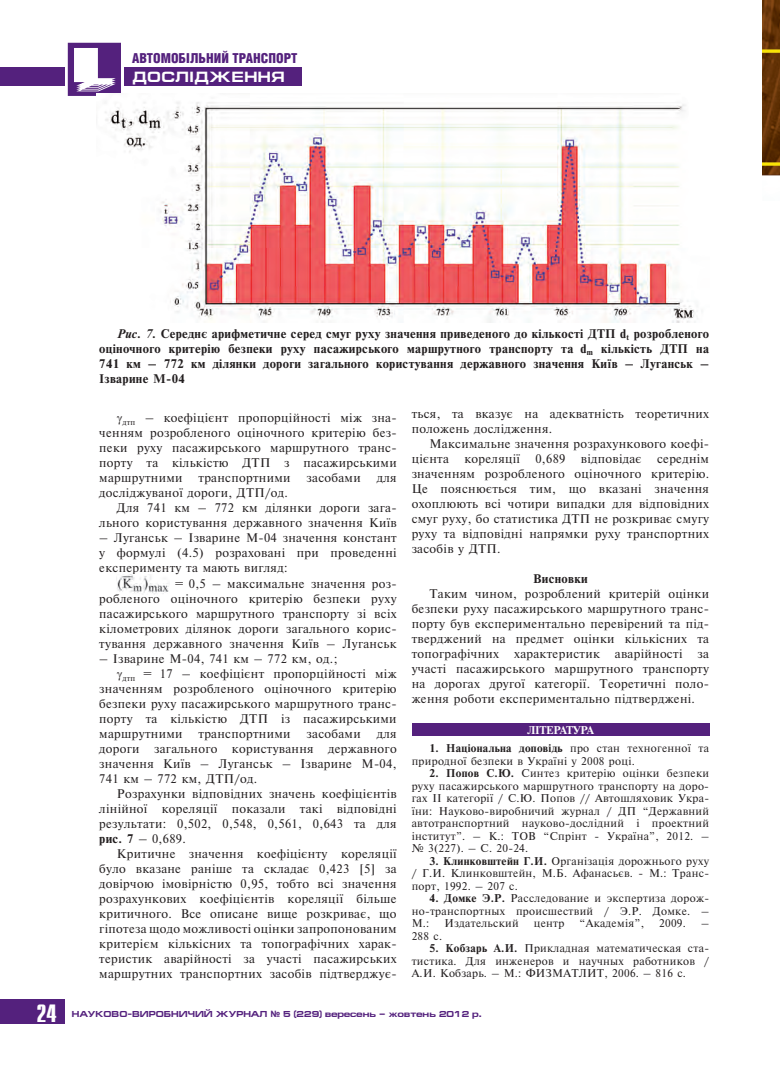
<style>
.page{position:relative;width:780px;height:1085px;background:#fff}
.page>*{position:absolute;margin:0;border:0;box-sizing:border-box;transform-origin:0 0}
.t1{font:700 25px "Compact C";color:#fff}
.t2{font:700 15px "Europe Ext";letter-spacing:.025em;color:#fff}
.t3{font:900 13.75px "Helios Cond";color:#54217d}
.t4{font:12.5px/15px "Newton C";letter-spacing:.025em;color:#231f20}
.t5{font:700 12.5px/15px "Newton C";letter-spacing:.025em;color:#231f20;text-align:justify}
.t6{font:11.25px/12.5px "Newton C";letter-spacing:.025em;color:#231f20;text-align:justify}
.t7{font:700 11.25px "Newton C";letter-spacing:-.02em;color:#fff}
.t8{font:700 8.75px "Europe Ext";color:#54217d}
.s1{font-style:italic}
.s2{font-weight:700}
.s3{font-family:"Arial"}
</style>
<div class="page">
<div style="left:0;top:67px;width:64px;height:19px;background:#54217d"></div>
<div style="left:125px;top:67px;width:177px;height:19px;background:#54217d"></div>
<svg style="left:68px;top:43px;width:53px;height:53px"></svg>
<div style="left:0;top:999px;width:64px;height:25px;background:#54217d"></div>
<img style="left:762px;top:1px;width:18px;height:175px">
<img style="left:117px;top:574px;width:52px;height:20px">
<div style="left:411px;top:723px;width:298px;height:12px;background:#54217d"></div>
<img style="left:97px;top:94px;width:598px;height:228px">
<p class="t3" style="left:132px;top:50px;width:9px">АВТОМОБІЛЬНИ</p>
<p class="t3" style="left:221px;top:50px;width:20px">Й ТРАНСПОРТ</p>
<p class="t2" style="left:132px;top:68px;width:153px">ДОСЛIДЖЕННЯ</p>
<p class="t5" style="left:99px;top:326px;width:611px;text-indent:18px"><span class="s1">Рис. 7.</span> Середнє арифметичне серед смуг руху значення приведеного до кількості ДТП d<sub>t</sub> розробленого оціночного критерію безпеки руху пасажирського маршрутного транспорту та d<sub>m</sub> кількість ДТП на 741 км – 772 км ділянки дороги загального користування державного значення Київ – Луганськ – Ізварине М-04</p>
<p class="t4" style="left:99px;top:410px;width:299px;text-indent:23px"><sub>дтп</sub> – коефіцієнт пропорційності між зна&shy;ченням розробленого оціночного критерію без&shy;пеки руху пасажирського маршрутного транс&shy;порту та кількістю ДТП з пасажирськими маршрутними</p>
<p class="t4" style="left:198px;top:470px;width:93px">транспортними</p>
<p class="t4" style="left:306px;top:470px;width:56px">засобами</p>
<p class="t4" style="left:377px;top:470px;width:21px">для</p>
<p class="t4" style="left:99px;top:485px;width:190px">досліджуваної дороги, ДТП/од.</p>
<p class="t4" style="left:117px;top:500px;width:279px">Для 741 км – 772 км ділянки дороги зага-</p>
<p class="t4" style="left:99px;top:515px;width:299px">льного користування державного значення Київ</p>
<p class="t4" style="left:99px;top:530px;width:299px">– Луганськ – Ізварине М-04 значення констант</p>
<p class="t4" style="left:99px;top:545px;width:299px">у формулі (4.5) розраховані при проведенні</p>
<p class="t4" style="left:99px;top:560px;width:190px">експерименту та мають вигляд:</p>
<p class="t4" style="left:175px;top:576px;width:221px">= 0,5 – максимальне значення роз-</p>
<p class="t4" style="left:99px;top:591px;width:299px">робленого оціночного критерію безпеки руху</p>
<p class="t4" style="left:99px;top:606px;width:299px">пасажирського маршрутного транспорту зі всіх</p>
<p class="t4" style="left:99px;top:621px;width:296px">кілометрових ділянок дороги загального корис-</p>
<p class="t4" style="left:99px;top:636px;width:299px">тування державного значення Київ – Луганськ</p>
<p class="t4" style="left:99px;top:651px;width:240px">– Ізварине М-04, 741 км – 772 км, од.;</p>
<p class="t4" style="left:122px;top:666px;width:276px"><sub>дтп</sub> = 17 – коефіцієнт пропорційності між</p>
<p class="t4" style="left:99px;top:681px;width:299px">значенням розробленого оціночного критерію</p>
<p class="t4" style="left:99px;top:696px;width:296px">безпеки руху пасажирського маршрутного транс-</p>
<p class="t4" style="left:99px;top:711px;width:299px">порту та кількістю ДТП із пасажирськими</p>
<p class="t4" style="left:99px;top:726px;width:85px">маршрутними</p>
<p class="t4" style="left:198px;top:726px;width:93px">транспортними</p>
<p class="t4" style="left:306px;top:726px;width:56px">засобами</p>
<p class="t4" style="left:99px;top:726px;width:299px;text-align:justify;text-indent:277px">для дороги загального користування державного значення Київ – Луганськ – Ізварине М-04, 741 км – 772 км, ДТП/од.</p>
<p class="t4" style="left:99px;top:786px;width:299px;text-align:justify;text-indent:18px">Розрахунки відповідних значень коефіцієнтів лінійної кореляції показали такі відповідні результати: 0,502, 0,548, 0,561, 0,643 та для <span class="s2">рис. 7</span> – 0,689.</p>
<p class="t4" style="left:99px;top:846px;width:299px;text-indent:18px">Критичне значення коефіцієнту кореляції було вказане раніше та складає 0,423 [5] за довірчою імовірністю 0,95, тобто всі значення розрахункових коефіцієнтів кореляції більше критичного. Все описане вище розкриває, що гіпотеза щодо можливості оцінки запропонованим критерієм кількісних та топографічних харак&shy;теристик аварійності за участі пасажирських маршрутних транспортних засобів підтверджує-</p>
<p class="t4" style="left:411px;top:406px;width:299px">ться, та вказує на адекватність теоретичних положень дослідження.</p>
<p class="t4" style="left:411px;top:436px;width:299px;text-indent:18px">Максимальне значення розрахункового коефі&shy;цієнта кореляції 0,689 відповідає середнім значенням розробленого оціночного критерію.<br>Це пояснюється тим, що вказані значення охоплюють всі чотири випадки для відповідних смуг руху, бо статистика ДТП не розкриває смугу руху та відповідні напрямки руху транспортних засобів у ДТП.</p>
<p class="t5" style="left:533px;top:571px;width:56px">Висновки</p>
<p class="t4" style="left:411px;top:586px;width:299px;text-align:justify;text-indent:18px">Таким чином, розроблений критерій оцінки безпеки руху пасажирського маршрутного транс&shy;порту був експериментально перевірений та під&shy;тверджений на предмет оцінки кількісних та топографічних характеристик аварійності за участі пасажирського маршрутного транспорту на дорогах другої категорії. Теоретичні поло&shy;ження роботи експериментально підтверджені.</p>
<p class="t7" style="left:527px;top:723px;width:68px">ЛІТЕРАТУРА</p>
<p class="t6" style="left:411px;top:742px;width:299px;text-indent:18px"><span class="s2">1. Національна доповідь</span> про стан техногенної та природної безпеки в Україні у 2008 році.</p>
<p class="t6" style="left:411px;top:767px;width:299px;text-indent:18px"><span class="s2">2. Попов С.Ю.</span> Синтез критерію оцінки безпеки руху пасажирського маршрутного транспорту на доро&shy;гах ІІ категорії / С.Ю. Попов // Автошляховик Укра&shy;їни: Науково-виробничий журнал / ДП “Державний автотранспортний науково-дослідний і проектний інститут”. – К.: ТОВ “Спрінт - Україна”, 2012. – № 3(227). – С. 20-24.</p>
<p class="t6" style="left:411px;top:854px;width:299px;text-indent:18px"><span class="s2">3. Клинковштейн Г.И.</span> Організація дорожнього руху / Г.И. Клинковштейн, М.Б. Афанасьєв. - М.: Транс&shy;порт, 1992. – 207 c.</p>
<p class="t6" style="left:411px;top:892px;width:299px;text-align:left;text-indent:18px"><span class="s2">4. Домке Э.Р.</span> Расследование и экспертиза дорож&shy;но-транспортных происшествий / Э.Р. Домке. –<br>М.:</p>
<p class="t6" style="left:444px;top:917px;width:76px">Издательский</p>
<p class="t6" style="left:534px;top:917px;width:32px">центр</p>
<p class="t6" style="left:579px;top:917px;width:66px">“Академія”,</p>
<p class="t6" style="left:659px;top:917px;width:28px">2009.</p>
<p class="t6" style="left:701px;top:917px;width:10px">–</p>
<p class="t6" style="left:411px;top:929px;width:32px">288 с.</p>
<p class="t6" style="left:411px;top:942px;width:299px;text-indent:18px"><span class="s2">5. Кобзарь А.И.</span> Прикладная математическая ста&shy;тистика. Для инженеров и научных работников / А.И. Кобзарь. – М.: ФИЗМАТЛИТ, 2006. – 816 с.</p>
<h1 class="t1" style="left:36px;top:1000px;width:22px">24</h1>
<p class="t8" style="left:72px;top:1008px;width:411px">НАУКОВО-ВИРОБНИЧИЙ ЖУРНАЛ <span class="s3">№</span> 5 (229) вересень – жовтень 2012 р.</p>
</div>
